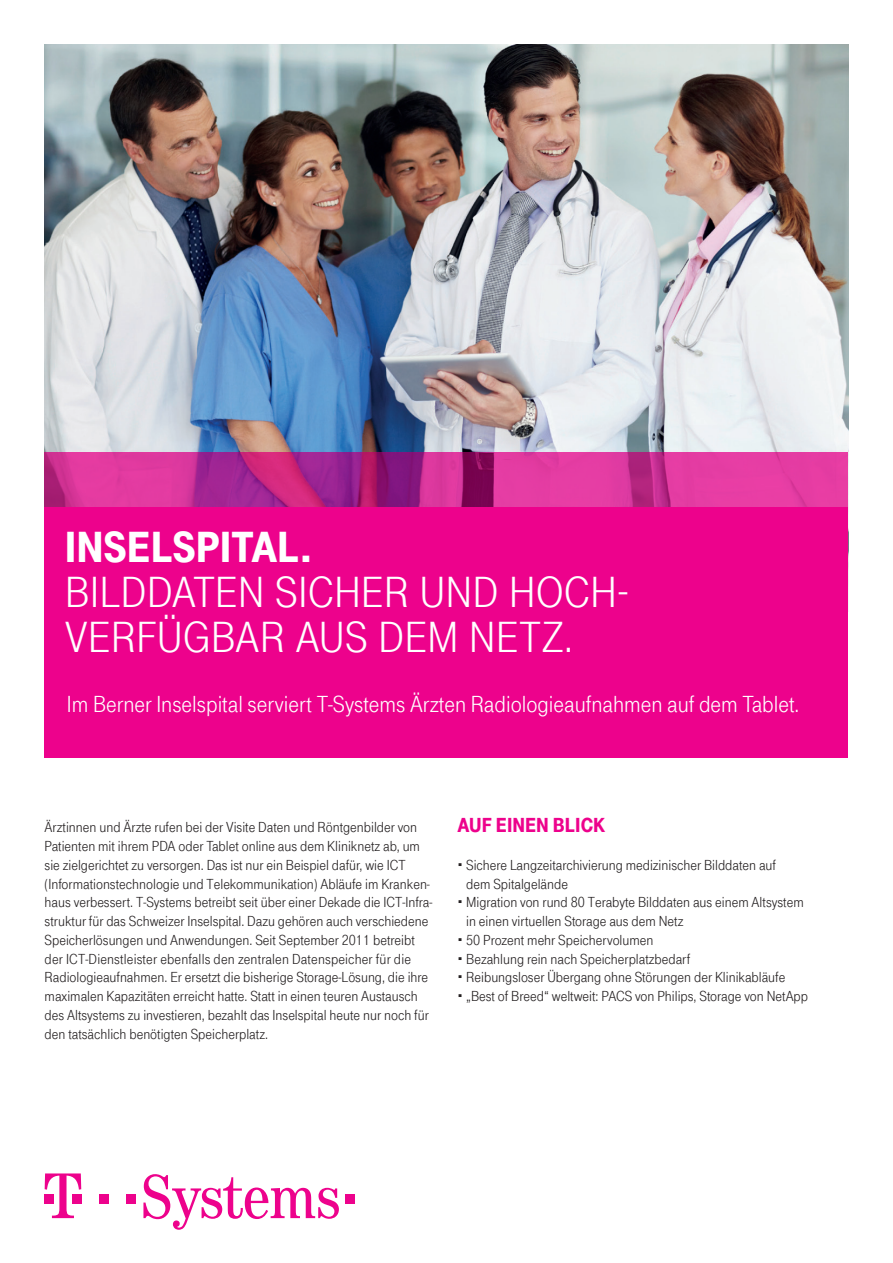
<style>
.page{position:relative;width:893px;height:1263px;background:#fff}
.page>*{position:absolute;margin:0;border:0;box-sizing:border-box;transform-origin:0 0}
.Subline_30_pt{font:45px "Tele Grotesk Headline";color:#fff}
.Headline_30_pt{font:900 45px "Tele Grotesk Headline";color:#fff}
.copy_16_pt{font:24px "Tele Grotesk Norm";color:#fff}
.Zwischenheadline_14{font:900 21px "Tele Grotesk Headline";color:#ed028c}
.copy_10_pt{font:15px/18.8px "Tele Grotesk Norm";color:#231f20}
.Aufzählungsschriftst{font:15px/18.8px "Tele Grotesk Norm";color:#231f20}
</style>
<div class="page">
<img style="left:45px;top:45px;width:803px;height:407px">
<svg style="left:45px;top:452px;width:803px;height:55px;background:#c92f93"></svg>
<div style="left:45px;top:507px;width:803px;height:250px;background:#ed028c"></div>
<div style="left:99px;top:1194px;width:9px;height:9px;background:#ed028c"></div>
<div style="left:126px;top:1194px;width:9px;height:9px;background:#ed028c"></div>
<svg style="left:45px;top:1173px;width:36px;height:45px"></svg>
<svg style="left:143px;top:1174px;width:196px;height:56px"></svg>
<div style="left:346px;top:1194px;width:9px;height:9px;background:#ed028c"></div>
<p class="Headline_30_pt" style="left:65px;top:522px;width:249px">INSELSPITAL.</p>
<p class="Subline_30_pt" style="left:65px;top:567px;width:565px">BILDDATEN SICHER UND HOCH-</p>
<p class="Subline_30_pt" style="left:65px;top:612px;width:510px">VERFÜGBAR AUS DEM NETZ.</p>
<p class="copy_16_pt" style="left:67px;top:691px;width:734px">Im Berner Inselspital serviert T-Systems Ärzten Radiologieaufnahmen auf dem Tablet.</p>
<p class="copy_10_pt" style="left:45px;top:818px;width:389px">Ärztinnen und Ärzte rufen bei der Visite Daten und Röntgenbilder von Patienten mit ihrem PDA oder Tablet online aus dem Kliniknetz ab, um sie zielgerichtet zu versorgen. Das ist nur ein Beispiel dafür, wie ICT (Informationstechnologie und Telekommunikation) Abläufe im Kranken&shy;haus verbessert. T-Systems betreibt seit über einer Dekade die ICT-Infra&shy;struktur für das Schweizer Inselspital. Dazu gehören auch verschiedene Speicherlösungen und Anwendungen. Seit September 2011 betreibt der ICT-Dienstleister ebenfalls den zentralen Datenspeicher für die Radiologieaufnahmen. Er ersetzt die bisherige Storage-Lösung, die ihre maximalen Kapazitäten erreicht hatte. Statt in einen teuren Austausch des Altsystems zu investieren, bezahlt das Inselspital heute nur noch für den tatsächlich benötigten Speicherplatz.</p>
<p class="Zwischenheadline_14" style="left:458px;top:814px;width:149px">AUF EINEN BLICK</p>
<p class="Aufzählungsschriftst" style="left:466px;top:856px;width:311px">Sichere Langzeitarchivierung medizinischer Bilddaten auf dem Spitalgelände</p>
<p class="Aufzählungsschriftst" style="left:466px;top:893px;width:339px">Migration von rund 80 Terabyte Bilddaten aus einem Altsystem in einen virtuellen Storage aus dem Netz</p>
<p class="Aufzählungsschriftst" style="left:466px;top:931px;width:189px">50 Prozent mehr Speichervolumen</p>
<p class="Aufzählungsschriftst" style="left:466px;top:949px;width:226px">Bezahlung rein nach Speicherplatzbedarf</p>
<p class="Aufzählungsschriftst" style="left:466px;top:968px;width:321px">Reibungsloser Übergang ohne Störungen der Klinikabläufe</p>
<p class="Aufzählungsschriftst" style="left:466px;top:987px;width:343px">„Best of Breed“ weltweit: PACS von Philips, Storage von NetApp</p>
</div>
